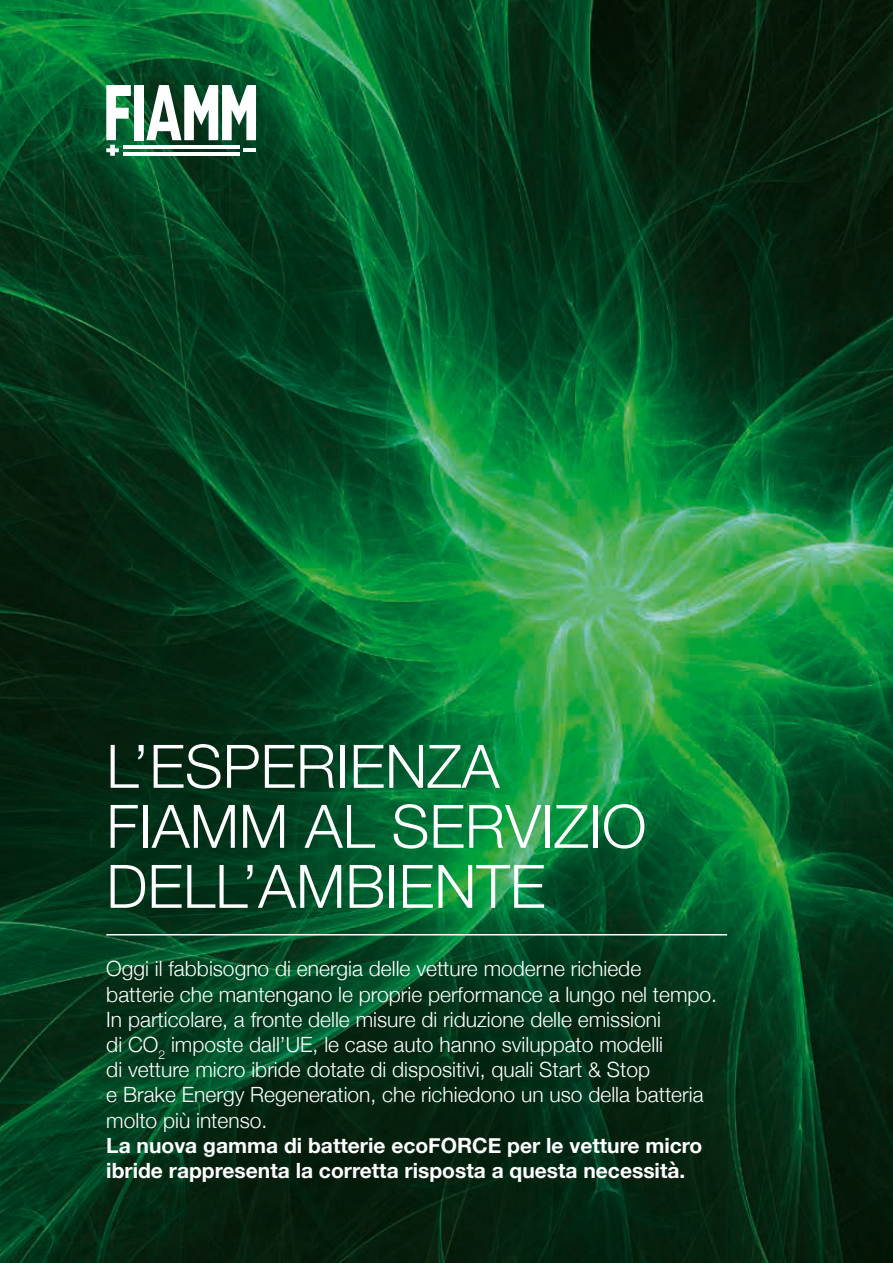
<style>
.page{position:relative;width:893px;height:1263px;background:#fff}
.page>*{position:absolute;margin:0;border:0;box-sizing:border-box;transform-origin:0 0}
.t1{font:300 60px/60px "Helvetica Neue";color:#fff}
.t2{font:300 21px/25.2px "Helvetica Neue";color:#fff}
.t3{font:700 21px/25.2px "Helvetica Neue";color:#fff}
</style>
<div class="page">
<img style="left:0;top:0;width:893px;height:1263px">
<hr style="left:106px;top:934px;width:621px;height:1px;background:#fff">
<hr style="left:244px;top:148px;width:12px;height:4px;background:#fff">
<hr style="left:123px;top:145px;width:117px;height:4px;background:#fff">
<hr style="left:123px;top:152px;width:117px;height:3px;background:#fff">
<div style="left:134px;top:85px;width:10px;height:55px;background:#fff"></div>
<svg style="left:146px;top:85px;width:110px;height:55px"></svg>
<svg style="left:106px;top:85px;width:25px;height:71px"></svg>
<h1 class="t1" style="left:106px;top:732px;width:542px">L’ESPERIENZA<br>FIAMM AL SERVIZIO<br>DELL’AMBIENTE</h1>
<p class="t2" style="left:106px;top:955px;width:612px">Oggi il fabbisogno di energia delle vetture moderne richiede<br>batterie che mantengano le proprie performance a lungo nel tempo.<br>In particolare, a fronte delle misure di riduzione delle emissioni<br>di CO<sub>2</sub> imposte dall’UE, le case auto hanno sviluppato modelli<br>di vetture micro ibride dotate di dispositivi, quali Start &amp; Stop<br>e Brake Energy Regeneration, che richiedono un uso della batteria molto più intenso.</p>
<p class="t3" style="left:106px;top:1133px;width:598px">La nuova gamma di batterie ecoFORCE per le vetture micro ibride rappresenta la corretta risposta a questa necessità.</p>
</div>
